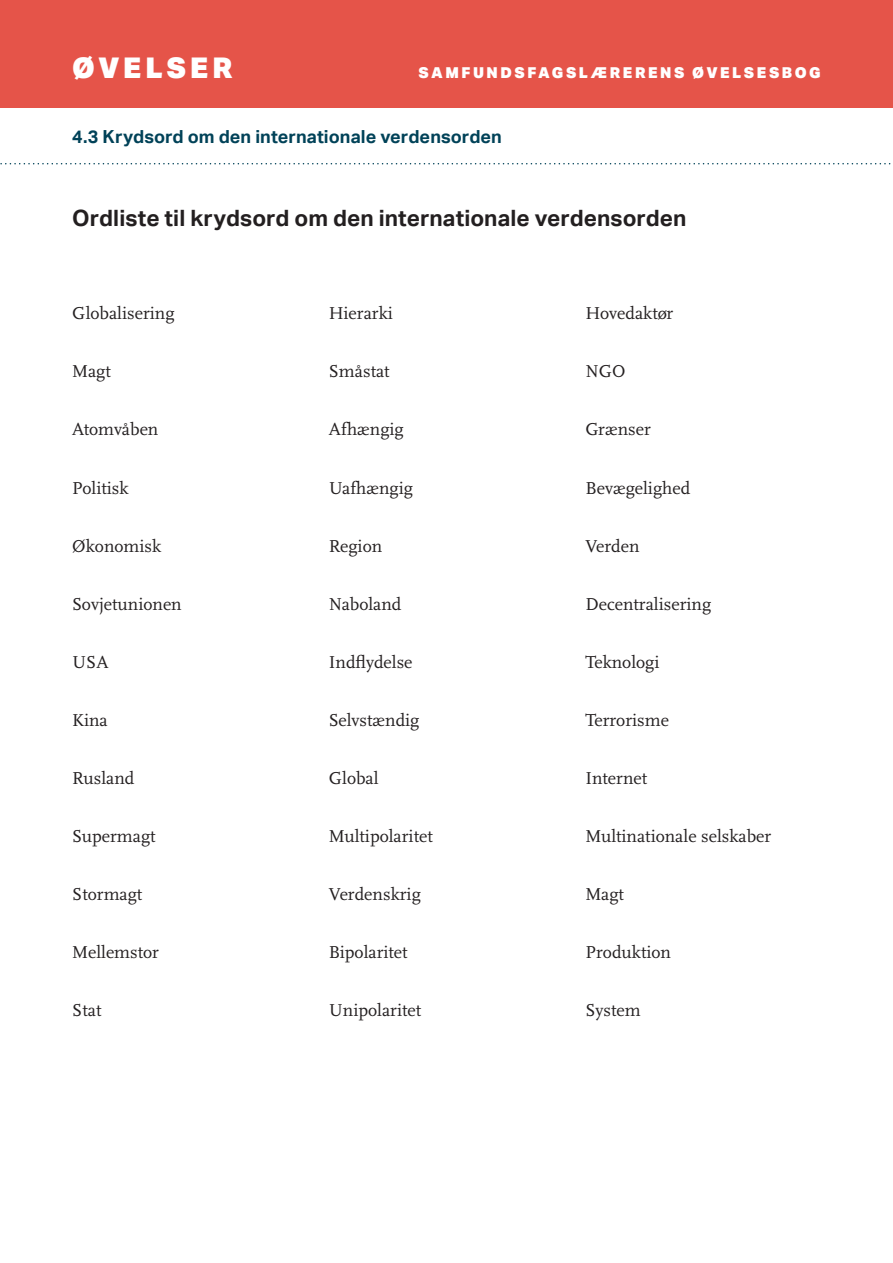
<style>
.page{position:relative;width:893px;height:1263px;background:#fff}
.page>*{position:absolute;margin:0;border:0;box-sizing:border-box;transform-origin:0 0}
.Del_1{font:900 28.5px "Aktiv Grotesk";letter-spacing:.135em;color:#fff}
.Overskrift{font:700 22.5px "Aktiv Grotesk";color:#231f20}
.t1{font:18px "Scala";color:#231f20}
.Del_overskrift{font:700 18px "Aktiv Grotesk";color:#014258}
.Del_1-2{font:900 16.5px "Aktiv Grotesk";letter-spacing:.165em;color:#fff}
.Del_1-3{font:900 15px "Aktiv Grotesk";letter-spacing:.17em;color:#fff}
</style>
<div class="page">
<div style="left:0;top:0;width:893px;height:107px;background:#e55449"></div>
<svg style="left:0;top:163px;width:891px;height:1px"></svg>
<p class="Del_1" style="left:72px;top:50px;width:162px">ØVELSER</p>
<p class="Del_1-2" style="left:413px;top:62px;width:442px">SAMFUNDSFAGSLÆRERENS ØVELSESBOG</p>
<p class="Del_1-3" style="left:419px;top:63px;width:404px">SAMFUNDSFAGSLÆRERENS ØVELSESBOG</p>
<p class="Del_overskrift" style="left:72px;top:127px;width:431px">4.3 Krydsord om den internationale verdensorden</p>
<p class="Overskrift" style="left:72px;top:205px;width:616px">Ordliste til krydsord om den internationale verdensorden</p>
<p class="t1" style="left:72px;top:304px;width:104px">Globalisering</p>
<p class="t1" style="left:329px;top:304px;width:66px">Hierarki</p>
<p class="t1" style="left:585px;top:304px;width:89px">Hovedaktør</p>
<p class="t1" style="left:72px;top:362px;width:40px">Magt</p>
<p class="t1" style="left:329px;top:362px;width:62px">Småstat</p>
<p class="t1" style="left:585px;top:362px;width:42px">NGO</p>
<p class="t1" style="left:72px;top:420px;width:88px">Atomvåben</p>
<p class="t1" style="left:329px;top:420px;width:76px">Afhængig</p>
<p class="t1" style="left:585px;top:420px;width:67px">Grænser</p>
<p class="t1" style="left:72px;top:478px;width:58px">Politisk</p>
<p class="t1" style="left:329px;top:478px;width:86px">Uafhængig</p>
<p class="t1" style="left:585px;top:478px;width:106px">Bevægelighed</p>
<p class="t1" style="left:72px;top:536px;width:90px">Økonomisk</p>
<p class="t1" style="left:329px;top:536px;width:55px">Region</p>
<p class="t1" style="left:585px;top:536px;width:56px">Verden</p>
<p class="t1" style="left:72px;top:594px;width:111px">Sovjetunionen</p>
<p class="t1" style="left:329px;top:594px;width:74px">Naboland</p>
<p class="t1" style="left:585px;top:594px;width:127px">Decentralisering</p>
<p class="t1" style="left:72px;top:652px;width:38px">USA</p>
<p class="t1" style="left:329px;top:652px;width:85px">Indflydelse</p>
<p class="t1" style="left:585px;top:652px;width:76px">Teknologi</p>
<p class="t1" style="left:72px;top:710px;width:37px">Kina</p>
<p class="t1" style="left:329px;top:710px;width:92px">Selvstændig</p>
<p class="t1" style="left:585px;top:710px;width:85px">Terrorisme</p>
<p class="t1" style="left:72px;top:768px;width:64px">Rusland</p>
<p class="t1" style="left:329px;top:768px;width:51px">Global</p>
<p class="t1" style="left:585px;top:768px;width:63px">Internet</p>
<p class="t1" style="left:72px;top:826px;width:85px">Supermagt</p>
<p class="t1" style="left:329px;top:826px;width:105px">Multipolaritet</p>
<p class="t1" style="left:585px;top:826px;width:187px">Multinationale selskaber</p>
<p class="t1" style="left:72px;top:884px;width:72px">Stormagt</p>
<p class="t1" style="left:329px;top:884px;width:93px">Verdenskrig</p>
<p class="t1" style="left:585px;top:884px;width:40px">Magt</p>
<p class="t1" style="left:72px;top:942px;width:88px">Mellemstor</p>
<p class="t1" style="left:329px;top:942px;width:80px">Bipolaritet</p>
<p class="t1" style="left:585px;top:942px;width:87px">Produktion</p>
<p class="t1" style="left:72px;top:1000px;width:31px">Stat</p>
<p class="t1" style="left:329px;top:1000px;width:94px">Unipolaritet</p>
<p class="t1" style="left:585px;top:1000px;width:57px">System</p>
</div>
